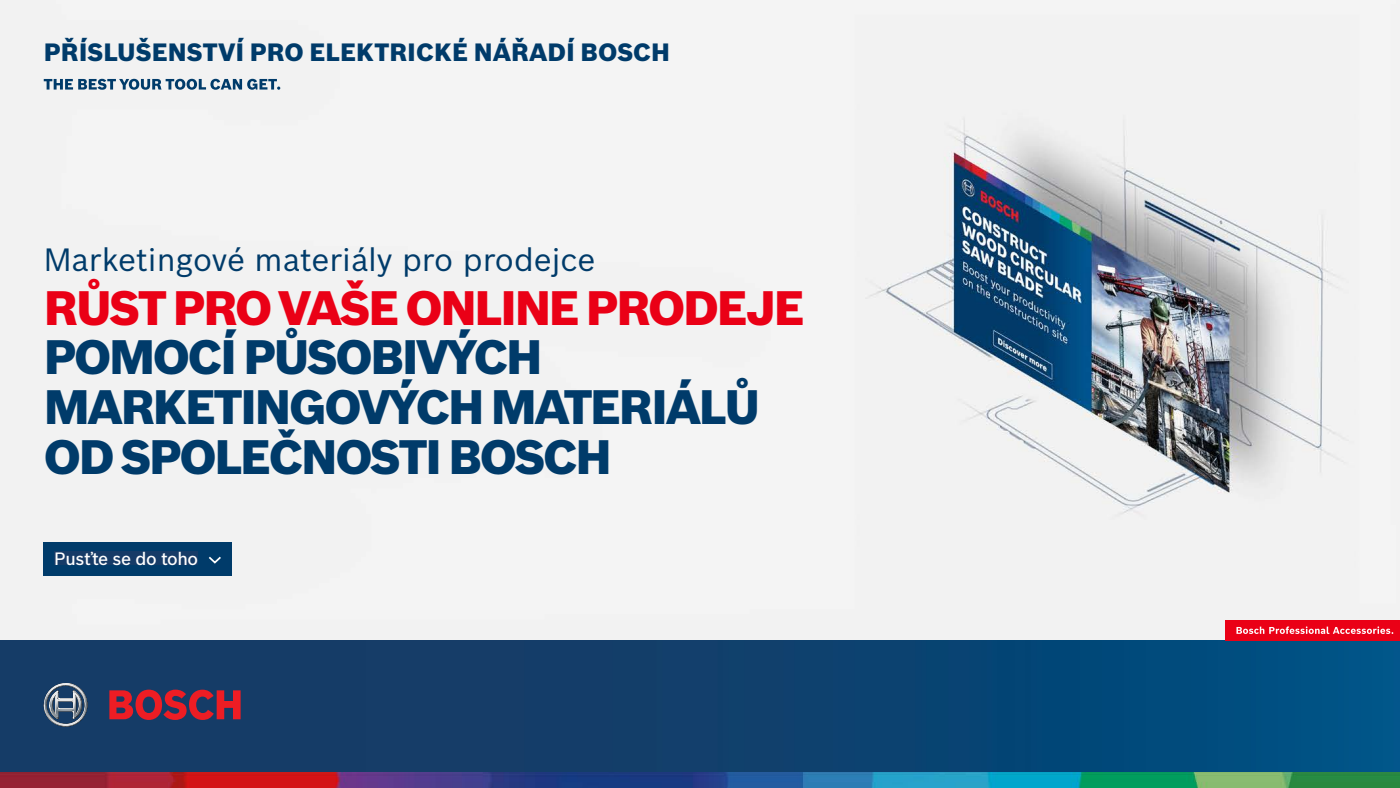
<style>
.page{position:relative;width:1400px;height:788px;background:#fff}
.page>*{position:absolute;margin:0;border:0;box-sizing:border-box;transform-origin:0 0}
.t1{font:900 47.25px/49.9px "Bosch Sans";letter-spacing:-.05em;color:#003b6a}
.t2{font:900 47.25px "Bosch Sans";letter-spacing:-.05em;color:#ea0016}
.t3{font:31.5px "Bosch Sans";color:#003b6a}
.t4{font:900 24.5px "Bosch Sans";color:#003b6a}
.t5{font:500 17.5px "Bosch Sans";letter-spacing:-.025em;color:#fff}
</style>
<div class="page">
<img style="left:0;top:0;width:1399px;height:640px">
<img style="left:0;top:771px;width:1400px;height:17px">
<div style="left:0;top:640px;width:1400px;height:131px;background:linear-gradient(to right,#1b3760,#004e80)"></div>
<svg style="left:44px;top:683px;width:44px;height:43px;background:#566c84"></svg>
<svg style="left:109px;top:689px;width:132px;height:31px;background:#8f2a40"></svg>
<svg style="left:44px;top:79px;width:236px;height:11px"></svg>
<div style="left:44px;top:542px;width:188px;height:34px;background:#003b6a"></div>
<div style="left:54px;top:551px;width:144px;height:14px;background:#163b67"></div>
<svg style="left:208px;top:556px;width:13px;height:8px"></svg>
<div style="left:1226px;top:620px;width:174px;height:20px;background:#ea0016"></div>
<svg style="left:1236px;top:626px;width:157px;height:8px"></svg>
<p class="t4" style="left:44px;top:34px;width:628px">PŘÍSLUŠENSTVÍ PRO ELEKTRICKÉ NÁŘADÍ BOSCH</p>
<p class="t3" style="left:44px;top:237px;width:553px">Marketingové materiály pro prodejce</p>
<p class="t2" style="left:44px;top:271px;width:763px">RŮST PRO VAŠE ONLINE PRODEJE</p>
<p class="t1" style="left:44px;top:329px;width:718px">POMOCÍ PŮSOBIVÝCH<br>MARKETINGOVÝCH MATERIÁLŮ<br>OD SPOLEČNOSTI BOSCH</p>
<p class="t5" style="left:54px;top:546px;width:145px">Pusťte se do toho</p>
</div>
